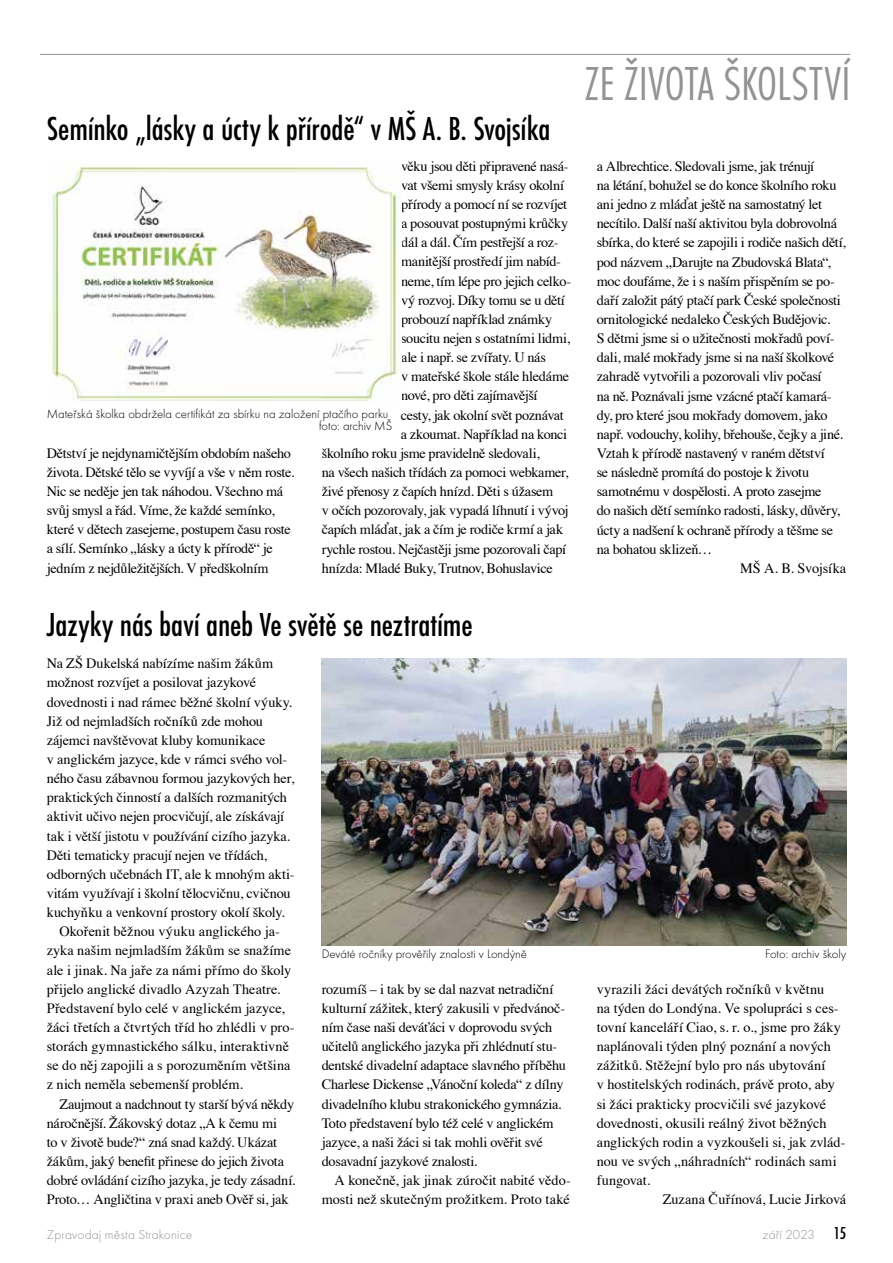
<style>
.page{position:relative;width:893px;height:1263px;background:#fff}
.page>*{position:absolute;margin:0;border:0;box-sizing:border-box;transform-origin:0 0}
.t1{font:49.5px "Futura TOT Ligh Cond";letter-spacing:.015em;color:#939393}
.t2{font:500 condensed 34.5px "Futura TOT";letter-spacing:-.005em;color:#000}
.t3{font:14.25px/19.2px "Times";letter-spacing:-.015em;color:#000}
.t4{font:14.25px "Times";letter-spacing:.005em;color:#000}
.t5{font:14.25px "Times";letter-spacing:.01em;color:#000}
.t6{font:13.5px "Futura TOT Ligh";letter-spacing:.01em;color:#939393}
.t7{font:12.75px/12px "Futura TOT Ligh";color:#000}
.s1{font-family:"Futura TOT";font-weight:500;font-stretch:condensed;font-size:18px;color:#000}
</style>
<div class="page">
<hr style="left:40px;top:54px;width:810px;height:1px;background:#939393">
<img style="left:52px;top:165px;width:346px;height:236px">
<img style="left:322px;top:658px;width:524px;height:288px">
<h2 class="t2" style="left:47px;top:109px;width:505px">Semínko „lásky a úcty k přírodě“ v MŠ A. B. Svojsíka</h2>
<p class="t3" style="left:401px;top:155px;width:169px">věku jsou děti připravené nasá-</p>
<p class="t3" style="left:401px;top:174px;width:164px">vat všemi smysly krásy okolní</p>
<p class="t3" style="left:401px;top:193px;width:168px">přírody a pomocí ní se rozvíjet</p>
<p class="t3" style="left:401px;top:213px;width:169px">a posouvat postupnými krůčky</p>
<p class="t3" style="left:401px;top:232px;width:159px">dál a dál. Čím pestřejší a roz-</p>
<p class="t3" style="left:401px;top:251px;width:161px">manitější prostředí jim nabíd-</p>
<p class="t3" style="left:401px;top:270px;width:172px">neme, tím lépe pro jejich celko-</p>
<p class="t3" style="left:401px;top:289px;width:165px">vý rozvoj. Díky tomu se u dětí</p>
<p class="t3" style="left:401px;top:308px;width:153px">probouzí například známky</p>
<p class="t3" style="left:401px;top:327px;width:170px">soucitu nejen s ostatními lidmi,</p>
<p class="t3" style="left:401px;top:347px;width:146px">ale i např. se zvířaty. U nás</p>
<p class="t3" style="left:401px;top:366px;width:170px">v mateřské škole stále hledáme</p>
<p class="t3" style="left:401px;top:385px;width:138px">nové, pro děti zajímavější</p>
<p class="t3" style="left:401px;top:404px;width:164px">cesty, jak okolní svět poznávat</p>
<p class="t3" style="left:401px;top:423px;width:168px">a zkoumat. Například na konci</p>
<p class="t3" style="left:322px;top:442px;width:219px">školního roku jsme pravidelně sledovali,</p>
<p class="t3" style="left:322px;top:461px;width:248px">na všech našich třídách za pomoci webkamer,</p>
<p class="t3" style="left:322px;top:480px;width:233px">živé přenosy z čapích hnízd. Děti s úžasem</p>
<p class="t3" style="left:322px;top:500px;width:248px">v očích pozorovaly, jak vypadá líhnutí i vývoj</p>
<p class="t3" style="left:322px;top:519px;width:243px">čapích mláďat, jak a čím je rodiče krmí a jak</p>
<p class="t3" style="left:322px;top:538px;width:246px">rychle rostou. Nejčastěji jsme pozorovali čapí</p>
<p class="t3" style="left:322px;top:557px;width:232px">hnízda: Mladé Buky, Trutnov, Bohuslavice</p>
<p class="t7" style="left:319px;top:408px;width:75px;text-indent:-272px">Mateřská školka obdržela certifikát za sbírku na založení ptačího parku foto: archiv MŠ</p>
<p class="t3" style="left:47px;top:442px;width:249px">Dětství je nejdynamičtějším obdobím našeho života. Dětské tělo se vyvíjí a vše v něm roste.<br>Nic se neděje jen tak náhodou. Všechno má svůj smysl a řád. Víme, že každé semínko, které v dětech zasejeme, postupem času roste a sílí. Semínko „lásky a úcty k přírodě“ je jedním z nejdůležitějších. V předškolním</p>
<h1 class="t1" style="left:585px;top:55px;width:267px">ZE ŽIVOTA ŠKOLSTVÍ</h1>
<p class="t3" style="left:597px;top:155px;width:219px">a Albrechtice. Sledovali jsme, jak trénují</p>
<p class="t3" style="left:597px;top:174px;width:242px">na létání, bohužel se do konce školního roku</p>
<p class="t3" style="left:597px;top:193px;width:227px">ani jedno z mláďat ještě na samostatný let</p>
<p class="t3" style="left:597px;top:213px;width:242px">necítilo. Další naší aktivitou byla dobrovolná</p>
<p class="t3" style="left:597px;top:232px;width:250px">sbírka, do které se zapojili i rodiče našich dětí,</p>
<p class="t3" style="left:597px;top:251px;width:236px">pod názvem „Darujte na Zbudovská Blata“,</p>
<p class="t3" style="left:597px;top:270px;width:240px">moc doufáme, že i s naším přispěním se po-</p>
<p class="t3" style="left:597px;top:289px;width:246px">daří založit pátý ptačí park České společnosti</p>
<p class="t3" style="left:597px;top:308px;width:235px">ornitologické nedaleko Českých Budějovic.</p>
<p class="t3" style="left:597px;top:327px;width:239px">S dětmi jsme si o užitečnosti mokřadů poví-</p>
<p class="t3" style="left:597px;top:347px;width:239px">dali, malé mokřady jsme si na naší školkové</p>
<p class="t3" style="left:597px;top:366px;width:226px">zahradě vytvořili a pozorovali vliv počasí</p>
<p class="t3" style="left:597px;top:385px;width:236px">na ně. Poznávali jsme vzácné ptačí kamará-</p>
<p class="t3" style="left:597px;top:404px;width:232px">dy, pro které jsou mokřady domovem, jako</p>
<p class="t3" style="left:597px;top:423px;width:248px">např. vodouchy, kolihy, břehouše, čejky a jiné.</p>
<p class="t3" style="left:597px;top:442px;width:230px">Vztah k přírodě nastavený v raném dětství</p>
<p class="t3" style="left:597px;top:461px;width:214px">se následně promítá do postoje k životu</p>
<p class="t3" style="left:597px;top:481px;width:226px">samotnému v dospělosti. A proto zasejme</p>
<p class="t3" style="left:597px;top:500px;width:245px">do našich dětí semínko radosti, lásky, důvěry,</p>
<p class="t3" style="left:597px;top:519px;width:238px">úcty a nadšení k ochraně přírody a těšme se</p>
<p class="t3" style="left:597px;top:538px;width:117px">na bohatou sklizeň…</p>
<p class="t3" style="left:740px;top:557px;width:108px">MŠ A. B. Svojsíka</p>
<h2 class="t2" style="left:47px;top:605px;width:427px">Jazyky nás baví aneb Ve světě se neztratíme</h2>
<p class="t3" style="left:47px;top:653px;width:228px">Na ZŠ Dukelská nabízíme našim žákům</p>
<p class="t3" style="left:47px;top:672px;width:211px">možnost rozvíjet a posilovat jazykové</p>
<p class="t3" style="left:47px;top:691px;width:247px">dovednosti i nad rámec běžné školní výuky.</p>
<p class="t3" style="left:47px;top:710px;width:218px">Již od nejmladších ročníků zde mohou</p>
<p class="t3" style="left:47px;top:729px;width:220px">zájemci navštěvovat kluby komunikace</p>
<p class="t3" style="left:47px;top:748px;width:242px">v anglickém jazyce, kde v rámci svého vol-</p>
<p class="t3" style="left:47px;top:767px;width:249px">ného času zábavnou formou jazykových her,</p>
<p class="t3" style="left:47px;top:787px;width:242px">praktických činností a dalších rozmanitých</p>
<p class="t3" style="left:47px;top:806px;width:239px">aktivit učivo nejen procvičují, ale získávají</p>
<p class="t3" style="left:47px;top:825px;width:245px">tak i větší jistotu v používání cizího jazyka.</p>
<p class="t3" style="left:47px;top:844px;width:222px">Děti tematicky pracují nejen ve třídách,</p>
<p class="t3" style="left:47px;top:863px;width:249px">odborných učebnách IT, ale k mnohým akti-</p>
<p class="t3" style="left:47px;top:882px;width:245px">vitám využívají i školní tělocvičnu, cvičnou</p>
<p class="t3" style="left:47px;top:901px;width:239px">kuchyňku a venkovní prostory okolí školy.</p>
<p class="t3" style="left:60px;top:921px;width:222px">Okořenit běžnou výuku anglického ja-</p>
<p class="t4" style="left:47px;top:937px;width:246px">zyka našim nejmladším žákům se snažíme</p>
<p class="t4" style="left:47px;top:956px;width:246px">ale i jinak. Na jaře za námi přímo do školy</p>
<p class="t4" style="left:47px;top:975px;width:235px">přijelo anglické divadlo Azyzah Theatre.</p>
<p class="t3" style="left:47px;top:997px;width:240px">Představení bylo celé v anglickém jazyce,</p>
<p class="t5" style="left:47px;top:1014px;width:249px">žáci třetích a čtvrtých tříd ho zhlédli v pro-</p>
<p class="t4" style="left:47px;top:1033px;width:244px">storách gymnastického sálku, interaktivně</p>
<p class="t4" style="left:47px;top:1052px;width:245px">se do něj zapojili a s porozuměním většina</p>
<p class="t3" style="left:47px;top:1074px;width:198px">z nich neměla sebemenší problém.</p>
<p class="t3" style="left:60px;top:1093px;width:236px">Zaujmout a nadchnout ty starší bývá někdy</p>
<p class="t3" style="left:47px;top:1112px;width:232px">náročnější. Žákovský dotaz „A k čemu mi</p>
<p class="t3" style="left:47px;top:1131px;width:232px">to v životě bude?“ zná snad každý. Ukázat</p>
<p class="t3" style="left:47px;top:1150px;width:239px">žákům, jaký benefit přinese do jejich života</p>
<p class="t3" style="left:47px;top:1169px;width:250px">dobré ovládání cizího jazyka, je tedy zásadní.</p>
<p class="t3" style="left:47px;top:1188px;width:243px">Proto… Angličtina v praxi aneb Ověř si, jak</p>
<p class="t7" style="left:322px;top:948px;width:207px">Deváté ročníky prověřily znalosti v Londýně</p>
<p class="t7" style="left:765px;top:948px;width:82px">Foto: archiv školy</p>
<p class="t5" style="left:597px;top:976px;width:229px">vyrazili žáci devátých ročníků v květnu</p>
<p class="t3" style="left:597px;top:997px;width:243px">na týden do Londýna. Ve spolupráci s ces-</p>
<p class="t4" style="left:597px;top:1014px;width:246px">tovní kanceláří Ciao, s. r. o., jsme pro žáky</p>
<p class="t3" style="left:597px;top:1035px;width:236px">naplánovali týden plný poznání a nových</p>
<p class="t4" style="left:597px;top:1052px;width:230px">zážitků. Stěžejní bylo pro nás ubytování</p>
<p class="t3" style="left:597px;top:1074px;width:240px">v hostitelských rodinách, právě proto, aby</p>
<p class="t4" style="left:597px;top:1090px;width:231px">si žáci prakticky procvičili své jazykové</p>
<p class="t3" style="left:597px;top:1112px;width:231px">dovednosti, okusili reálný život běžných</p>
<p class="t4" style="left:597px;top:1129px;width:250px">anglických rodin a vyzkoušeli si, jak zvlád-</p>
<p class="t4" style="left:597px;top:1148px;width:241px">nou ve svých „náhradních“ rodinách sami</p>
<p class="t3" style="left:597px;top:1169px;width:55px">fungovat.</p>
<p class="t3" style="left:663px;top:1189px;width:185px">Zuzana Čuřínová, Lucie Jirková</p>
<p class="t3" style="left:322px;top:978px;width:246px">rozumíš – i tak by se dal nazvat netradiční kulturní zážitek, který zakusili v předvánoč&shy;ním čase naši deváťáci v doprovodu svých učitelů anglického jazyka při zhlédnutí stu&shy;dentské divadelní adaptace slavného příběhu Charlese Dickense „Vánoční koleda“ z dílny divadelního klubu strakonického gymnázia.<br>Toto představení bylo též celé v anglickém jazyce, a naši žáci si tak mohli ověřit své dosavadní jazykové znalosti.</p>
<p class="t3" style="left:322px;top:1169px;width:251px;text-align:right">A konečně, jak jinak zúročit nabité vědo&shy;mosti než skutečným prožitkem. Proto také</p>
<p class="t6" style="left:47px;top:1227px;width:147px">Zpravodaj města Strakonice</p>
<p class="t6" style="left:763px;top:1227px;width:85px">září 2023 <span class="s1">15</span></p>
</div>
